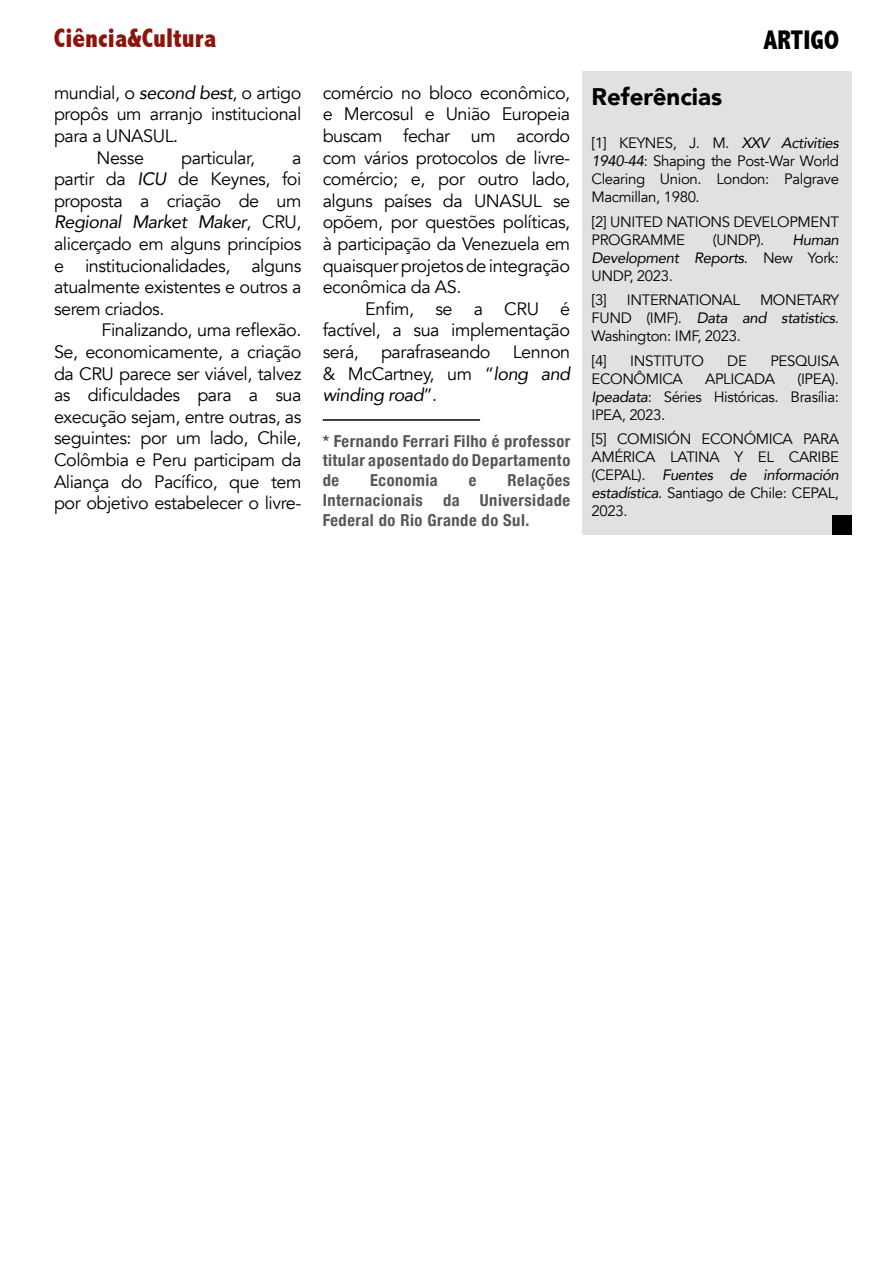
<style>
.page{position:relative;width:893px;height:1263px;background:#fff}
.page>*{position:absolute;margin:0;border:0;box-sizing:border-box;transform-origin:0 0}
.t1{font:800 condensed 27px "Abadi";color:#8d140b}
.t2{font:800 condensed 27px "Abadi";color:#000}
.t3{font:900 24px "Avenir";color:#000}
.t4{font:18px/21.6px "Avenir";letter-spacing:-.025em;color:#000;text-align:justify}
.t5{font:700 condensed 16.5px/19.8px "Helvetica Neue";letter-spacing:.03em;color:#575756;text-align:justify}
.t6{font:15px/18px "Avenir";letter-spacing:-.025em;color:#000;text-align:justify}
.t7{font:italic 15px/18px "Avenir";letter-spacing:-.025em;color:#000;text-align:justify}
.s1{font-style:italic}
.s2{font-style:normal}
</style>
<div class="page">
<div style="left:583px;top:71px;width:269px;height:463px;background:#e1e1e1"></div>
<div style="left:832px;top:515px;width:20px;height:19px;background:#000"></div>
<hr style="left:323px;top:419px;width:157px;height:2px;background:#000">
<h1 class="t1" style="left:54px;top:22px;width:164px">Ciência&amp;Cultura</h1>
<h1 class="t2" style="left:763px;top:25px;width:77px">ARTIGO</h1>
<p class="t4" style="left:54px;top:82px;width:249px">mundial, o <span class="s1">second best</span>, o artigo</p>
<p class="t4" style="left:54px;top:104px;width:249px">propôs um arranjo institucional</p>
<p class="t4" style="left:54px;top:125px;width:126px">para a UNASUL.</p>
<p class="t4" style="left:97px;top:147px;width:49px">Nesse</p>
<p class="t4" style="left:181px;top:147px;width:75px">particular,</p>
<p class="t4" style="left:54px;top:147px;width:249px;text-indent:238px">a partir da <span class="s1">ICU</span> de Keynes, foi proposta a criação de um <span class="s1">Regional Market Maker</span>, CRU, alicerçado em alguns princípios e institucionalidades, alguns atualmente existentes e outros a serem criados.</p>
<p class="t4" style="left:54px;top:320px;width:249px;text-indent:48px">Finalizando, uma reflexão.<br>Se, economicamente, a criação da CRU parece ser viável, talvez as dificuldades para a sua execução sejam, entre outras, as seguintes: por um lado, Chile, Colômbia e Peru participam da Aliança do Pacífico, que tem por objetivo estabelecer o livre-</p>
<p class="t4" style="left:323px;top:82px;width:249px">comércio no bloco econômico, e Mercosul e União Europeia buscam fechar um acordo com vários protocolos de livre&shy;comércio; e, por outro lado, alguns países da UNASUL se opõem, por questões políticas, à participação da Venezuela em quaisquer projetos de integração econômica da AS.</p>
<p class="t4" style="left:323px;top:298px;width:249px;text-indent:43px">Enfim, se a CRU é factível, a sua implementação será, parafraseando Lennon &amp; McCartney, um “<span class="s1">long and winding road</span>”.</p>
<p class="t5" style="left:323px;top:430px;width:249px">* Fernando Ferrari Filho é professor titular aposentado do Departamento de</p>
<p class="t5" style="left:323px;top:469px;width:249px;text-indent:185px">Relações Internacionais da Universidade Federal do Rio Grande do Sul.</p>
<p class="t5" style="left:370px;top:469px;width:69px">Economia</p>
<p class="t5" style="left:469px;top:469px;width:9px">e</p>
<h2 class="t3" style="left:591px;top:76px;width:132px">Referências</h2>
<p class="t6" style="left:591px;top:134px;width:249px">[1] KEYNES, J. M. <span class="s1">XXV Activities 1940-44</span>: Shaping the Post-War World Clearing Union. London: Palgrave Macmillan, 1980.</p>
<p class="t6" style="left:591px;top:213px;width:249px">[2] UNITED NATIONS DEVELOPMENT<br>PROGRAMME</p>
<p class="t6" style="left:713px;top:231px;width:53px">(UNDP).</p>
<p class="t7" style="left:591px;top:230px;width:249px;text-indent:201px">Human Development Reports<span class="s2">. New York:<br>UNDP, 2023.</span></p>
<p class="t6" style="left:591px;top:291px;width:17px">[3]</p>
<p class="t6" style="left:627px;top:291px;width:115px">INTERNATIONAL</p>
<p class="t6" style="left:591px;top:291px;width:249px;text-indent:168px">MONETARY FUND (IMF). <span class="s1">Data and statistics</span>.<br>Washington: IMF, 2023.</p>
<p class="t6" style="left:591px;top:352px;width:17px">[4]</p>
<p class="t6" style="left:630px;top:352px;width:75px">INSTITUTO</p>
<p class="t6" style="left:727px;top:352px;width:21px">DE</p>
<p class="t6" style="left:770px;top:352px;width:70px">PESQUISA</p>
<p class="t6" style="left:591px;top:370px;width:93px">ECONÔMICA</p>
<p class="t6" style="left:705px;top:370px;width:71px">APLICADA</p>
<p class="t6" style="left:591px;top:370px;width:249px;text-indent:206px">(IPEA).<br><span class="s1">Ipeadata</span>: Séries Históricas. Brasília:<br>IPEA, 2023.</p>
<p class="t6" style="left:591px;top:430px;width:249px">[5] COMISIÓN ECONÓMICA PARA AMÉRICA LATINA Y EL CARIBE (CEPAL). <span class="s1">Fuentes de información estadística</span>. Santiago de Chile: CEPAL, 2023.</p>
</div>
